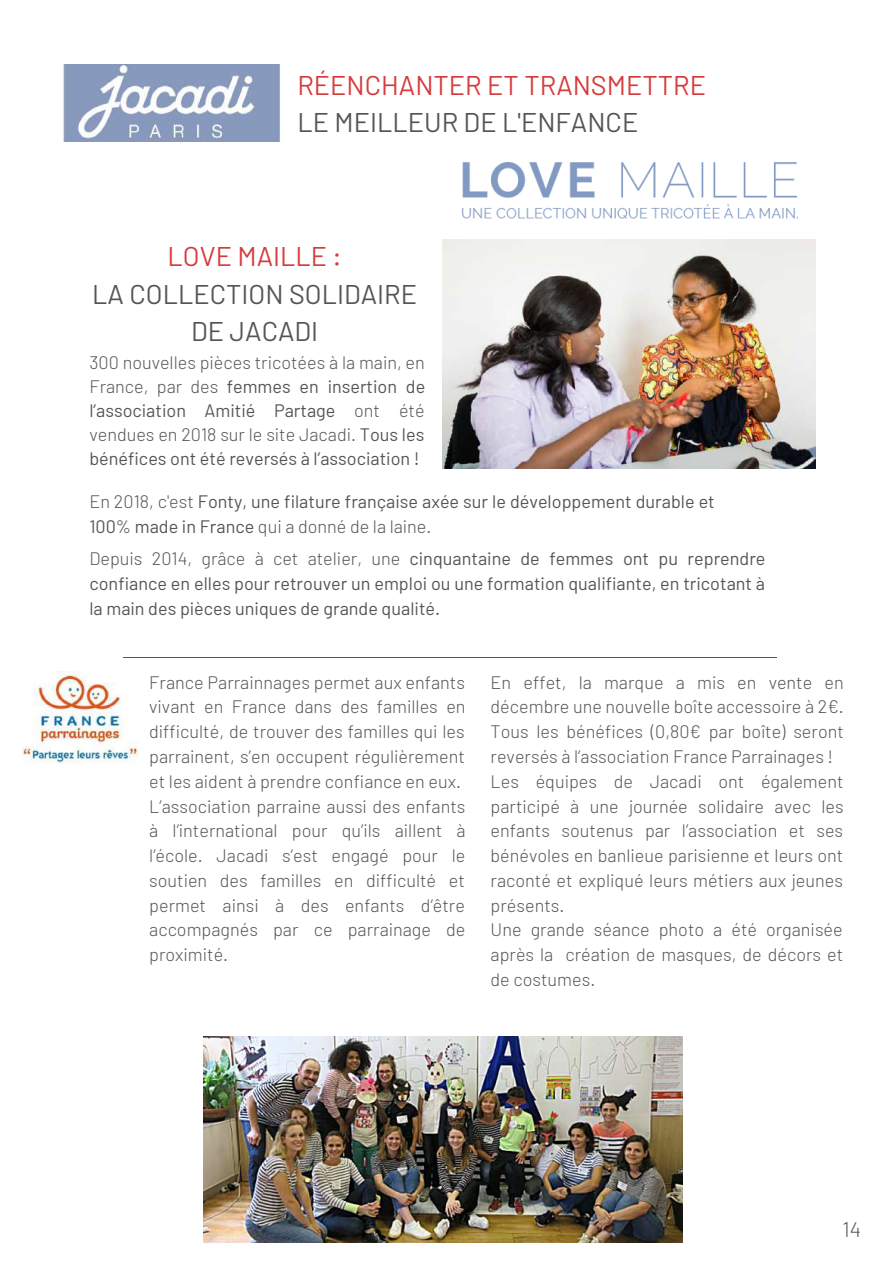
<style>
.page{position:relative;width:894px;height:1264px;background:#fff}
.page>*{position:absolute;margin:0;border:0;box-sizing:border-box;transform-origin:0 0}
.t1{font:27px/37.2px "Barlow";color:#595454;text-align:center}
.t2{font:27px "Barlow";color:#d63c3c}
.t3{font:300 21px "Barlow";color:#595454}
.t4{font:300 18px/24.8px "Barlow";color:#595454}
.t5{font:18px/23.9px "Barlow";color:#595454;text-align:justify}
.s1{font-weight:300}
</style>
<div class="page">
<img style="left:63px;top:64px;width:217px;height:78px">
<img style="left:442px;top:240px;width:373px;height:228px">
<img style="left:22px;top:671px;width:116px;height:93px">
<hr style="left:123px;top:657px;width:653px;height:1px;background:#595454">
<img style="left:461px;top:162px;width:337px;height:57px">
<img style="left:203px;top:1036px;width:478px;height:206px">
<h1 class="t2" style="left:297px;top:68px;width:410px">RÉENCHANTER ET TRANSMETTRE</h1>
<h1 class="t1" style="left:297px;top:103px;width:342px">LE MEILLEUR DE L'ENFANCE</h1>
<h1 class="t2" style="left:167px;top:239px;width:176px">LOVE MAILLE :</h1>
<h1 class="t1" style="left:92px;top:274px;width:326px">LA COLLECTION SOLIDAIRE<br>DE JACADI</h1>
<p class="t5" style="left:89px;top:350px;width:337px"><span class="s1">300 nouvelles pièces tricotées à la main, en France, par des</span> femmes en insertion de l’association Amitié Partage <span class="s1">ont été vendues en 2018 sur le site Jacadi.</span> Tous les bénéfices ont été reversés à l’association !</p>
<p class="t5" style="left:89px;top:488px;width:626px;line-height:24.8px"><span class="s1">En 2018, c'est</span> Fonty, une filature française axée sur le développement durable et<br>100% made in France <span class="s1">qui a donné de la laine.</span></p>
<p class="t5" style="left:89px;top:545px;width:677px;line-height:24.8px"><span class="s1">Depuis 2014, grâce à cet atelier, une</span> cinquantaine de femmes ont pu reprendre confiance en elles pour retrouver un emploi ou une formation qualifiante, en tricotant à la main des pièces uniques de grande qualité.</p>
<p class="t4" style="left:149px;top:669px;width:318px">France Parrainnages permet aux enfants vivant en France dans des familles en difficulté, de trouver des familles qui les parrainent, s’en occupent régulièrement et les aident à prendre confiance en eux.<br>L’association parraine aussi des enfants à l’international pour qu’ils aillent à l’école. Jacadi s’est engagé pour le soutien des familles en difficulté et permet ainsi à des enfants d’être accompagnés par ce parrainage de proximité.</p>
<p class="t4" style="left:490px;top:669px;width:354px">En effet, la marque a mis en vente en décembre une nouvelle boîte accessoire à 2€.<br>Tous les bénéfices (0,80€ par boîte) seront reversés à l’association France Parrainages !<br>Les équipes de Jacadi ont également participé à une journée solidaire avec les enfants soutenus par l’association et ses bénévoles en banlieue parisienne et leurs ont raconté et expliqué leurs métiers aux jeunes présents.<br>Une grande séance photo a été organisée après la création de masques, de décors et de costumes.</p>
<p class="t3" style="left:842px;top:1216px;width:20px">14</p>
</div>
